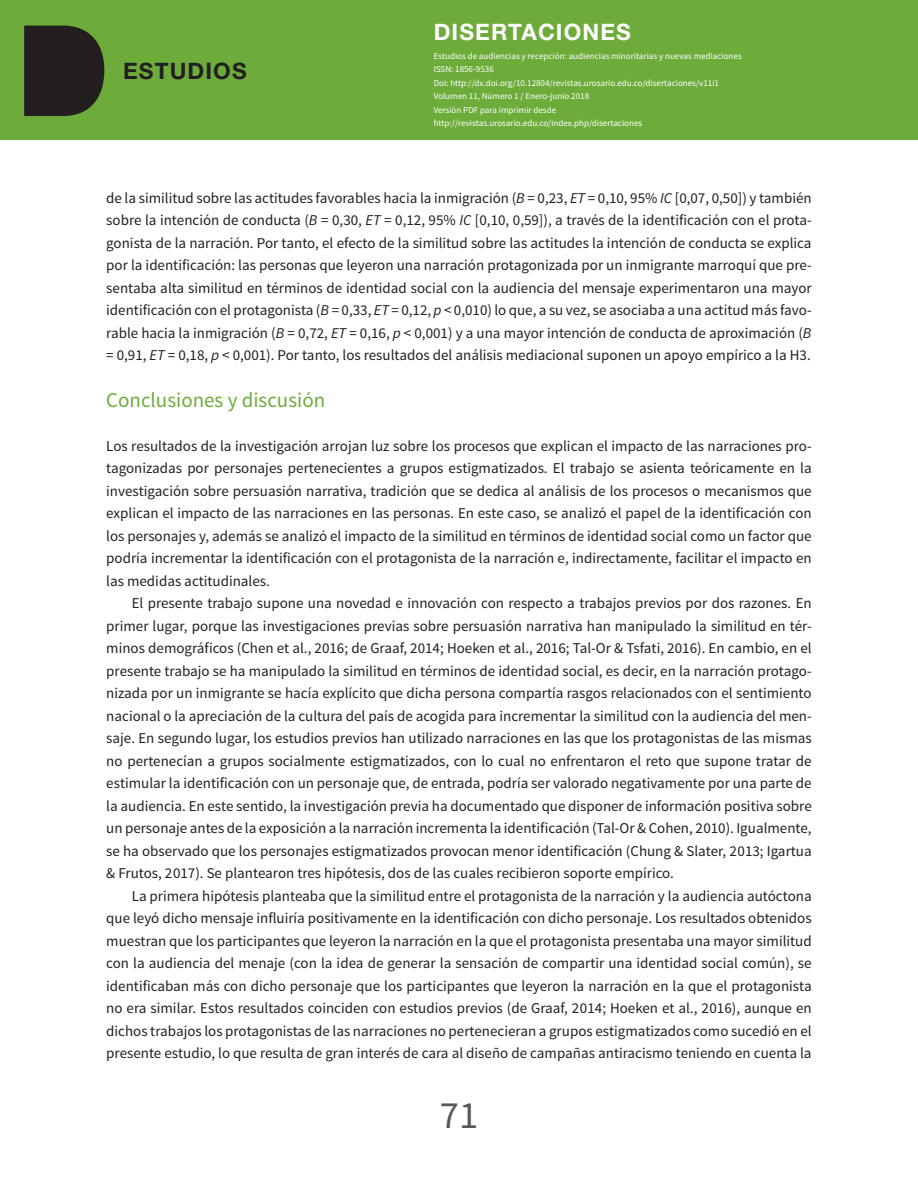
<style>
.page{position:relative;width:918px;height:1188px;background:#fff}
.page>*{position:absolute;margin:0;border:0;box-sizing:border-box;transform-origin:0 0}
.t1{font:38.4px "Source Sans Pro";color:#57585a}
.t2{font:700 22.65px "Helvetica Neue LT Std";letter-spacing:.05em;color:#fff}
.t3{font:700 22.65px "Helvetica Neue LT Std";letter-spacing:.05em;color:#231f20}
.T2{font:21px "Source Sans Pro";color:#6dac3a}
.p2{font:15px/22.5px "Source Sans Pro";color:#231f20;text-align:justify}
.p1{font:15px/22.5px "Source Sans Pro";color:#231f20;text-align:justify}
.t4{font:9px/13.5px "Source Sans Pro";color:#fff}
.s1{font-style:inherit}
.s2{font-style:italic}
</style>
<div class="page">
<div style="left:0;top:0;width:918px;height:139px;background:#6dac3a"></div>
<svg style="left:24px;top:26px;width:80px;height:90px;background:#292b22"></svg>
<h2 class="t3" style="left:123px;top:57px;width:125px">ESTUDIOS</h2>
<h2 class="t2" style="left:434px;top:18px;width:199px">DISERTACIONES</h2>
<p class="t4" style="left:434px;top:49px;width:310px">Estudios de audiencias y recepción: audiencias minoritarias y nuevas mediaciones <span class="s1">ISSN</span>: 1856-9536<br>Doi: http://dx.doi.org/10.12804/revistas.urosario.edu.co/disertaciones/v11i1<br>Volumen 11, Número 1 / Enero-junio 2018<br>Versión <span class="s1">PDF</span> para imprimir desde http://revistas.urosario.edu.co/index.php/disertaciones</p>
<p class="p2" style="left:106px;top:187px;width:707px">de la similitud sobre las actitudes favorables hacia la inmigración (<span class="s2">B</span> = 0,23, <span class="s2">ET</span> = 0,10, 95% <span class="s2">IC</span> [0,07, 0,50]) y también sobre la intención de conducta (<span class="s2">B</span> = 0,30, <span class="s2">ET</span> = 0,12, 95% <span class="s2">IC</span> [0,10, 0,59]), a través de la identificación con el prota&shy;gonista de la narración. Por tanto, el efecto de la similitud sobre las actitudes la intención de conducta se explica por la identificación: las personas que leyeron una narración protagonizada por un inmigrante marroquí que pre&shy;sentaba alta similitud en términos de identidad social con la audiencia del mensaje experimentaron una mayor identificación con el protagonista (<span class="s2">B</span> = 0,33, <span class="s2">ET</span> = 0,12, <span class="s2">p</span> &lt; 0,010) lo que, a su vez, se asociaba a una actitud más favo&shy;rable hacia la inmigración (<span class="s2">B</span> = 0,72, <span class="s2">ET</span> = 0,16, <span class="s2">p</span> &lt; 0,001) y a una mayor intención de conducta de aproximación (<span class="s2">B </span>= 0,91, <span class="s2">ET</span> = 0,18, <span class="s2">p</span> &lt; 0,001). Por tanto, los resultados del análisis mediacional suponen un apoyo empírico a la H3.</p>
<p class="T2" style="left:106px;top:387px;width:220px">Conclusiones y discusión</p>
<p class="p1" style="left:106px;top:435px;width:707px">Los resultados de la investigación arrojan luz sobre los procesos que explican el impacto de las narraciones pro&shy;tagonizadas por personajes pertenecientes a grupos estigmatizados. El trabajo se asienta teóricamente en la investigación sobre persuasión narrativa, tradición que se dedica al análisis de los procesos o mecanismos que explican el impacto de las narraciones en las personas. En este caso, se analizó el papel de la identificación con los personajes y, además se analizó el impacto de la similitud en términos de identidad social como un factor que podría incrementar la identificación con el protagonista de la narración e, indirectamente, facilitar el impacto en las medidas actitudinales.</p>
<p class="p2" style="left:106px;top:592px;width:707px;text-indent:26px">El presente trabajo supone una novedad e innovación con respecto a trabajos previos por dos razones. En primer lugar, porque las investigaciones previas sobre persuasión narrativa han manipulado la similitud en tér&shy;minos demográficos (Chen et al., 2016; de Graaf, 2014; Hoeken et al., 2016; Tal-Or &amp; Tsfati, 2016). En cambio, en el presente trabajo se ha manipulado la similitud en términos de identidad social, es decir, en la narración protago&shy;nizada por un inmigrante se hacía explícito que dicha persona compartía rasgos relacionados con el sentimiento nacional o la apreciación de la cultura del país de acogida para incrementar la similitud con la audiencia del men&shy;saje. En segundo lugar, los estudios previos han utilizado narraciones en las que los protagonistas de las mismas no pertenecían a grupos socialmente estigmatizados, con lo cual no enfrentaron el reto que supone tratar de estimular la identificación con un personaje que, de entrada, podría ser valorado negativamente por una parte de la audiencia. En este sentido, la investigación previa ha documentado que disponer de información positiva sobre un personaje antes de la exposición a la narración incrementa la identificación (Tal-Or &amp; Cohen, 2010). Igualmente, se ha observado que los personajes estigmatizados provocan menor identificación (Chung &amp; Slater, 2013; Igartua &amp; Frutos, 2017). Se plantearon tres hipótesis, dos de las cuales recibieron soporte empírico.</p>
<p class="p2" style="left:106px;top:885px;width:707px;text-indent:26px">La primera hipótesis planteaba que la similitud entre el protagonista de la narración y la audiencia autóctona que leyó dicho mensaje influiría positivamente en la identificación con dicho personaje. Los resultados obtenidos muestran que los participantes que leyeron la narración en la que el protagonista presentaba una mayor similitud con la audiencia del menaje (con la idea de generar la sensación de compartir una identidad social común), se identificaban más con dicho personaje que los participantes que leyeron la narración en la que el protagonista no era similar. Estos resultados coinciden con estudios previos (de Graaf, 2014; Hoeken et al., 2016), aunque en dichos trabajos los protagonistas de las narraciones no pertenecieran a grupos estigmatizados como sucedió en el presente estudio, lo que resulta de gran interés de cara al diseño de campañas antiracismo teniendo en cuenta la</p>
<h1 class="t1" style="left:440px;top:1092px;width:40px">71</h1>
</div>
